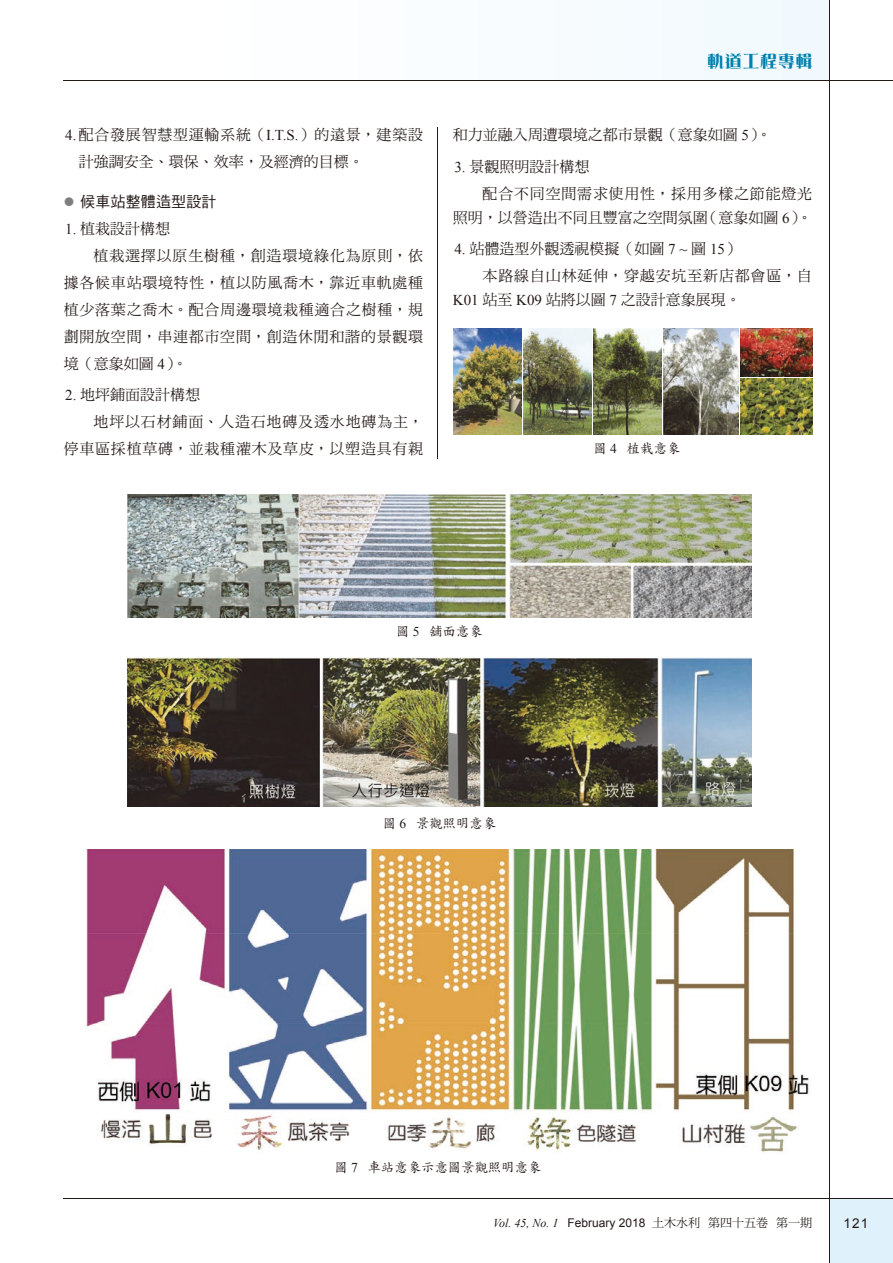
<style>
.page{position:relative;width:893px;height:1263px;background:#fff}
.page>*{position:absolute;margin:0;border:0;box-sizing:border-box;transform-origin:0 0}
.t1{font:16.5px "DF Yea Song Std W9";letter-spacing:.07em;color:#0080ae}
.t2{font:15px/27px "DF Ming Std W5";letter-spacing:.05em;color:#231916}
.t3{font:15px "DF Ming Std W5";color:#231916}
.t4{font:15px "DF Hei Std W5";letter-spacing:.01em;color:#231916}
.t5{font:13.5px "DF Kai Shu Std W5";letter-spacing:-.01em;color:#231916}
.t6{font:13.5px "Arial";color:#231916}
.t7{font:12px "Arial";color:#231916}
.s1{font-family:"Times New Roman"}
.s2{font-family:"Times New Roman";font-style:italic}
.s3{font-family:"DF Ming Std W5"}
</style>
<div class="page">
<div style="left:64px;top:0;width:765px;height:81px;background:#f9fdff"></div>
<div style="left:829px;top:1199px;width:64px;height:64px;background:#dff2fc"></div>
<hr style="left:64px;top:81px;width:829px;height:1px;background:#231916">
<hr style="left:829px;top:0;width:1px;height:1263px;background:#231916">
<hr style="left:64px;top:1199px;width:829px;height:1px;background:#231916">
<hr style="left:438px;top:128px;width:1px;height:331px;background:#231916">
<img style="left:86px;top:849px;width:724px;height:303px">
<img style="left:128px;top:658px;width:623px;height:149px">
<img style="left:127px;top:494px;width:625px;height:123px">
<img style="left:453px;top:328px;width:69px;height:106px">
<img style="left:664px;top:328px;width:74px;height:106px">
<img style="left:524px;top:328px;width:68px;height:106px">
<img style="left:594px;top:328px;width:68px;height:106px">
<img style="left:740px;top:328px;width:72px;height:48px">
<img style="left:740px;top:378px;width:72px;height:56px">
<p class="t2" style="left:79px;top:121px;width:346px;text-indent:-13px"><span class="s1">4.</span> 配合發展智慧型運輸系統（<span class="s1">I.T.S.</span>）的遠景，建築設計強調安全、環保、效率，及經濟的目標。</p>
<p class="t4" style="left:80px;top:194px;width:138px">候車站整體造型設計</p>
<p class="t2" style="left:65px;top:215px;width:106px"><span class="s1">1.</span> 植栽設計構想</p>
<p class="t2" style="left:94px;top:242px;width:331px">植栽選擇以原生樹種，創造環境綠化為原則，依</p>
<p class="t2" style="left:64px;top:269px;width:361px">據各候車站環境特性，植以防風喬木，靠近車軌處種</p>
<p class="t2" style="left:64px;top:296px;width:361px">植少落葉之喬木。配合周邊環境栽種適合之樹種，規</p>
<p class="t2" style="left:64px;top:323px;width:361px">劃開放空間，串連都市空間，創造休閒和諧的景觀環</p>
<p class="t2" style="left:64px;top:350px;width:125px">境（意象如圖 <span class="s1">4</span>）。</p>
<p class="t3" style="left:65px;top:387px;width:136px"><span class="s1">2.</span> 地坪鋪面設計構想</p>
<p class="t2" style="left:94px;top:408px;width:331px">地坪以石材鋪面、人造石地磚及透水地磚為主，</p>
<p class="t2" style="left:64px;top:435px;width:361px">停車區採植草磚，並栽種灌木及草皮，以塑造具有親</p>
<p class="t1" style="left:707px;top:52px;width:106px">軌道工程專輯</p>
<p class="t3" style="left:453px;top:127px;width:320px">和力並融入周遭環境之都市景觀（意象如圖 <span class="s1">5</span>）。</p>
<p class="t2" style="left:483px;top:153px;width:331px;text-indent:-28px"><span class="s1">3.</span> 景觀照明設計構想<br>配合不同空間需求使用性，採用多樣之節能燈光</p>
<p class="t3" style="left:453px;top:209px;width:361px">照明，以營造出不同且豐富之空間氛圍（意象如圖 <span class="s1">6</span>）。</p>
<p class="t2" style="left:483px;top:235px;width:331px;text-indent:-28px"><span class="s1">4.</span> 站體造型外觀透視模擬（如圖 <span class="s1">7 ~</span> 圖 <span class="s1">15</span>）<br>本路線自山林延伸，穿越安坑至新店都會區，自</p>
<p class="t3" style="left:453px;top:291px;width:289px"><span class="s1">K01</span> 站至 <span class="s1">K09</span> 站將以圖 <span class="s1">7</span> 之設計意象展現。</p>
<p class="t5" style="left:594px;top:441px;width:88px">圖 <span class="s1">4</span> 植栽意象</p>
<p class="t5" style="left:396px;top:624px;width:88px">圖 <span class="s1">5</span> 舖面意象</p>
<p class="t5" style="left:383px;top:815px;width:115px">圖 <span class="s1">6</span> 景觀照明意象</p>
<p class="t5" style="left:334px;top:1160px;width:208px">圖 <span class="s1">7</span> 車站意象示意圖景觀照明意象</p>
<p class="t7" style="left:493px;top:1215px;width:321px"><span class="s2">Vol. 45, No. 1</span> February 2018 <span class="s3">土木水利 第四十五卷 第一期</span></p>
<p class="t6" style="left:843px;top:1214px;width:26px">121</p>
</div>
